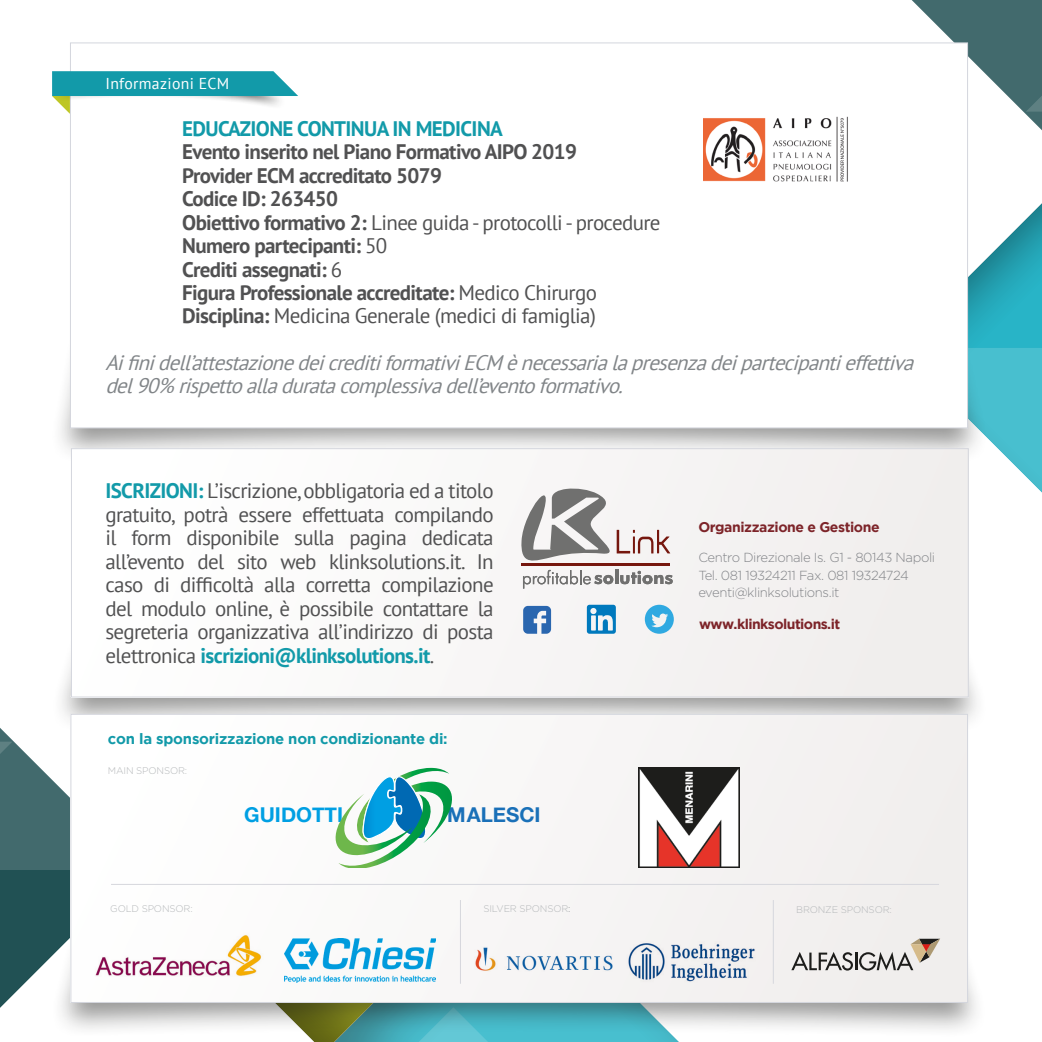
<style>
.page{position:relative;width:1042px;height:1042px;background:#fff}
.page>*{position:absolute;margin:0;border:0;box-sizing:border-box;transform-origin:0 0}
.t1{font:21px/23.4px "PT Sans";letter-spacing:-.03em;color:#515152;text-align:justify}
.t2{font:700 21px/23.4px "PT Sans";letter-spacing:-.03em;color:#515152}
.t3{font:italic 21px/23.4px "PT Sans";color:#818588}
.t4{font:700 21px "PT Sans";letter-spacing:-.03em;color:#129aa9}
.t5{font:700 20.47px "Helvetica Neue";color:#009fe3}
.t6{font:700 20.47px "Helvetica Neue";color:#1a70b8}
.t7{font:15.75px "PT Sans";letter-spacing:.02em;color:#fff}
.t8{font:700 14.88px "Gotham";letter-spacing:-.015em;color:#129aa9}
.t9{font:700 14px "Gotham";letter-spacing:-.03em;color:#7d2429}
.t10{font:300 13.12px/17.5px "Gotham";letter-spacing:-.03em;color:#828488}
.t11{font:300 9.62px "Gotham";letter-spacing:-.015em;color:#b4b7b9}
.s1{font-weight:400}
.s2{font-weight:700;color:#129aa9}
.s3{color:#828488}
</style>
<div class="page">
<svg style="left:968px;top:203px;width:74px;height:145px"></svg>
<svg style="left:988px;top:348px;width:54px;height:145px"></svg>
<svg style="left:508px;top:1039px;width:130px;height:3px"></svg>
<svg style="left:0;top:728px;width:70px;height:280px"></svg>
<svg style="left:912px;top:0;width:130px;height:130px"></svg>
<div style="left:50px;top:319px;width:938px;height:145px;background:#1d1d1b;opacity:.47"></div>
<div style="left:70px;top:42px;width:898px;height:386px;background:#fff;border:1px solid #d4d6dd"></div>
<div style="left:51px;top:625px;width:937px;height:108px;background:#1d1d1b;opacity:.47"></div>
<div style="left:71px;top:449px;width:897px;height:248px;background:#f9f8f7"></div>
<div style="left:71px;top:448px;width:898px;height:249px;border:1px solid #d4d6dd"></div>
<svg style="left:521px;top:488px;width:152px;height:100px"></svg>
<svg style="left:523px;top:606px;width:28px;height:28px"></svg>
<svg style="left:587px;top:605px;width:29px;height:29px"></svg>
<div style="left:645px;top:605px;width:29px;height:29px;background:#2fa9e1;border-radius:50%"></div>
<svg style="left:651px;top:613px;width:17px;height:14px"></svg>
<div style="left:50px;top:920px;width:938px;height:119px;background:#1d1d1b;opacity:.47"></div>
<div style="left:71px;top:714px;width:896px;height:288px;background:#f8f6f6"></div>
<img style="left:475px;top:947px;width:138px;height:24px">
<img style="left:628px;top:943px;width:127px;height:39px">
<img style="left:95px;top:935px;width:166px;height:41px">
<img style="left:284px;top:939px;width:152px;height:43px">
<img style="left:639px;top:767px;width:100px;height:100px">
<hr style="left:111px;top:884px;width:828px;height:1px;background:#d6d7dd">
<hr style="left:460px;top:900px;width:1px;height:84px;background:#d6d7dd">
<hr style="left:773px;top:900px;width:1px;height:84px;background:#d6d7dd">
<svg style="left:335px;top:768px;width:117px;height:100px"></svg>
<svg style="left:791px;top:939px;width:149px;height:31px"></svg>
<img style="left:703px;top:116px;width:145px;height:65px">
<svg style="left:52px;top:71px;width:246px;height:43px"></svg>
<p class="t7" style="left:105px;top:73px;width:125px">Informazioni ECM</p>
<p class="t4" style="left:182px;top:114px;width:322px">EDUCAZIONE CONTINUA IN MEDICINA</p>
<p class="t2" style="left:182px;top:140px;width:480px">Evento inserito nel Piano Formativo AIPO 2019<br>Provider ECM accreditato 5079<br>Codice ID: 263450<br>Obiettivo formativo 2: <span class="s1">Linee guida - protocolli - procedure </span>Numero partecipanti: <span class="s1">50<br></span>Crediti assegnati: <span class="s1">6<br></span>Figura Professionale accreditate: <span class="s1">Medico Chirurgo </span>Disciplina: <span class="s1">Medicina Generale (medici di famiglia)</span></p>
<p class="t3" style="left:105px;top:350px;width:816px">Aifinidell’attestazionedeicreditiformativiECM ènecessarialapresenzadeipartecipantieffettiva del90% rispettoalladuratacomplessivadell’eventoformativo.</p>
<p class="t1" style="left:105px;top:479px;width:390px"><span class="s2">ISCRIZIONI:</span> L’iscrizione, obbligatoria ed a titolo gratuito, potrà essere effettuata compilando il form disponibile sulla pagina dedicata all’evento del sito web klinksolutions.it. In caso di difficoltà alla corretta compilazione del modulo online, è possibile contattare la segreteria organizzativa all’indirizzo di posta elettronica <span class="s2">iscrizioni@klinksolutions.it</span>.</p>
<p class="t8" style="left:108px;top:730px;width:341px">con la sponsorizzazione non condizionante di:</p>
<p class="t11" style="left:108px;top:765px;width:81px">MAIN SPONSOR:</p>
<p class="t5" style="left:244px;top:799px;width:100px">GUIDOTTI</p>
<p class="t6" style="left:447px;top:799px;width:95px">MALESCI</p>
<p class="t9" style="left:698px;top:519px;width:183px">Organizzazione e Gestione</p>
<p class="t10" style="left:698px;top:549px;width:238px">Centro Direzionale Is. G1 - 80143 Napoli<br>Tel. 081 19324211 Fax. 081 19324724 eventi@klinksolutions.it</p>
<p class="t9" style="left:699px;top:616px;width:143px">www.klinksolutions.it</p>
<p class="t11" style="left:110px;top:903px;width:84px">GOLD SPONSOR:</p>
<p class="t11" style="left:483px;top:903px;width:89px">SILVER SPONSOR<span class="s3">:</span></p>
<p class="t11" style="left:796px;top:904px;width:97px">BRONZE SPONSOR:</p>
</div>
